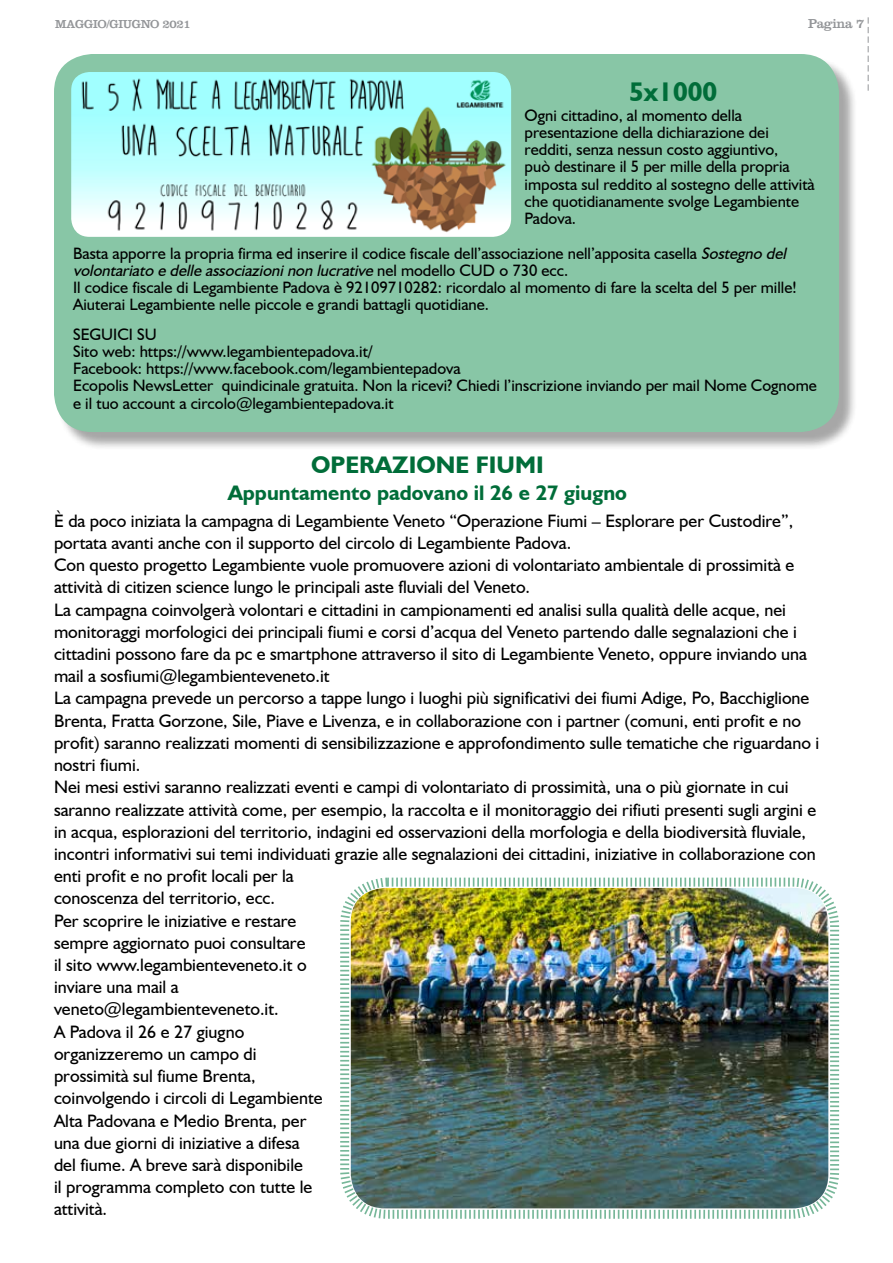
<style>
.page{position:relative;width:893px;height:1263px;background:#fff}
.page>*{position:absolute;margin:0;border:0;box-sizing:border-box;transform-origin:0 0}
.t1{font:700 27px "Humanist 521 BT";color:#006d39}
.t2{font:700 24px "Humanist 521 BT";color:#006d39}
.t3{font:700 21px "Humanist 521 BT";color:#006d39}
.t4{font:18px/22.2px "Humanist 521 BT";color:#000}
.t5{font:16.5px/17.2px "Humanist 521 BT";color:#000}
.t6{font:13.5px "Clarendon LT Std";letter-spacing:-.03em;color:#939598}
.t7{font:12px "Clarendon LT Std";letter-spacing:-.03em;color:#939598}
.s1{font-style:italic}
</style>
<div class="page">
<div style="left:56px;top:56px;width:802px;height:394px;background:#000;opacity:.75"></div>
<div style="left:54px;top:54px;width:785px;height:378px;background:#88c6a6;border-radius:38px"></div>
<svg style="left:868px;top:17px;width:1px;height:74px"></svg>
<img style="left:71px;top:72px;width:440px;height:165px">
<img style="left:340px;top:877px;width:500px;height:342px">
<p class="t7" style="left:55px;top:17px;width:137px">MAGGIO/GIUGNO 2021</p>
<p class="t6" style="left:808px;top:15px;width:58px">Pagina 7</p>
<h1 class="t1" style="left:629px;top:75px;width:90px">5x1000</h1>
<p class="t5" style="left:525px;top:106px;width:292px">Ogni cittadino, al momento della presentazione della dichiarazione dei redditi, senza nessun costo aggiuntivo,<br>può destinare il 5 per mille della propria imposta sul reddito al sostegno delle attività che quotidianamente svolge Legambiente Padova.</p>
<p class="t5" style="left:73px;top:244px;width:725px">Basta apporre la propria firma ed inserire il codice fiscale dell’associazione nell’apposita casella <span class="s1">Sostegno del volontariato e delle associazioninon lucrative</span> n e l m o d e l l o C U D o 7 3 0 e c c .<br>Il codice fiscale di Legambiente Padova è 92109710282: ricordalo al momento di fare la scelta del 5 per mille!<br>Aiuterai Legambiente nelle piccole e grandi battagli quotidiane.</p>
<p class="t5" style="left:73px;top:325px;width:745px">SEGUICI SU<br>Sito web: https://www.legambientepadova.it/<br>Facebook: https://www.facebook.com/legambientepadova<br>Ecopolis NewsLetter quindicinale gratuita. Non la ricevi? Chiedi l’inscrizione inviando per mail Nome Cognome e il tuo account a circolo@legambientepadova.it</p>
<h2 class="t2" style="left:311px;top:449px;width:234px">OPERAZIONE FIUMI</h2>
<p class="t3" style="left:228px;top:479px;width:401px">Appuntamento padovano il 26 e 27 giugno</p>
<p class="t4" style="left:54px;top:509px;width:767px">È da poco iniziata la campagna di Legambiente Veneto “Operazione Fiumi – Esplorare per Custodire”, portata avanti anche con il supporto del circolo di Legambiente Padova.<br>Con questo progetto Legambiente vuole promuovere azioni di volontariato ambientale di prossimità e attività di citizen science lungo le principali aste fluviali del Veneto.<br>La campagna coinvolgerà volontari e cittadini in campionamenti ed analisi sulla qualità delle acque, nei monitoraggi morfologici dei principali fiumi e corsi d’acqua del Veneto partendo dalle segnalazioni che i cittadini possono fare da pc e smartphone attraverso il sito di Legambiente Veneto, oppure inviando una mail a sosfiumi@legambienteveneto.it<br>La campagna prevede un percorso a tappe lungo i luoghi più significativi dei fiumi Adige, Po, Bacchiglione Brenta, Fratta Gorzone, Sile, Piave e Livenza, e in collaborazione con i partner (comuni, enti profit e no profit) saranno realizzati momenti di sensibilizzazione e approfondimento sulle tematiche che riguardano i nostri fiumi.<br>Nei mesi estivi saranno realizzati eventi e campi di volontariato di prossimità, una o più giornate in cui saranno realizzate attività come, per esempio, la raccolta e il monitoraggio dei rifiuti presenti sugli argini e in acqua, esplorazioni del territorio, indagini ed osservazioni della morfologia e della biodiversità fluviale, incontri informativi sui temi individuati grazie alle segnalazioni dei cittadini, iniziative in collaborazione con enti profit e no profit locali per la<br>conoscenza del territorio, ecc.<br>Per scoprire le iniziative e restare<br>sempre aggiornato puoi consultare<br>il sito www.legambienteveneto.it o<br>inviare una mail a<br>veneto@legambienteveneto.it.<br>A Padova il 26 e 27 giugno<br>organizzeremo un campo di<br>prossimità sul fiume Brenta,<br>coinvolgendo i circoli di Legambiente<br>Alta Padovana e Medio Brenta, per<br>una due giorni di iniziative a difesa<br>del fiume. A breve sarà disponibile<br>il programma completo con tutte le<br>attività.</p>
</div>
